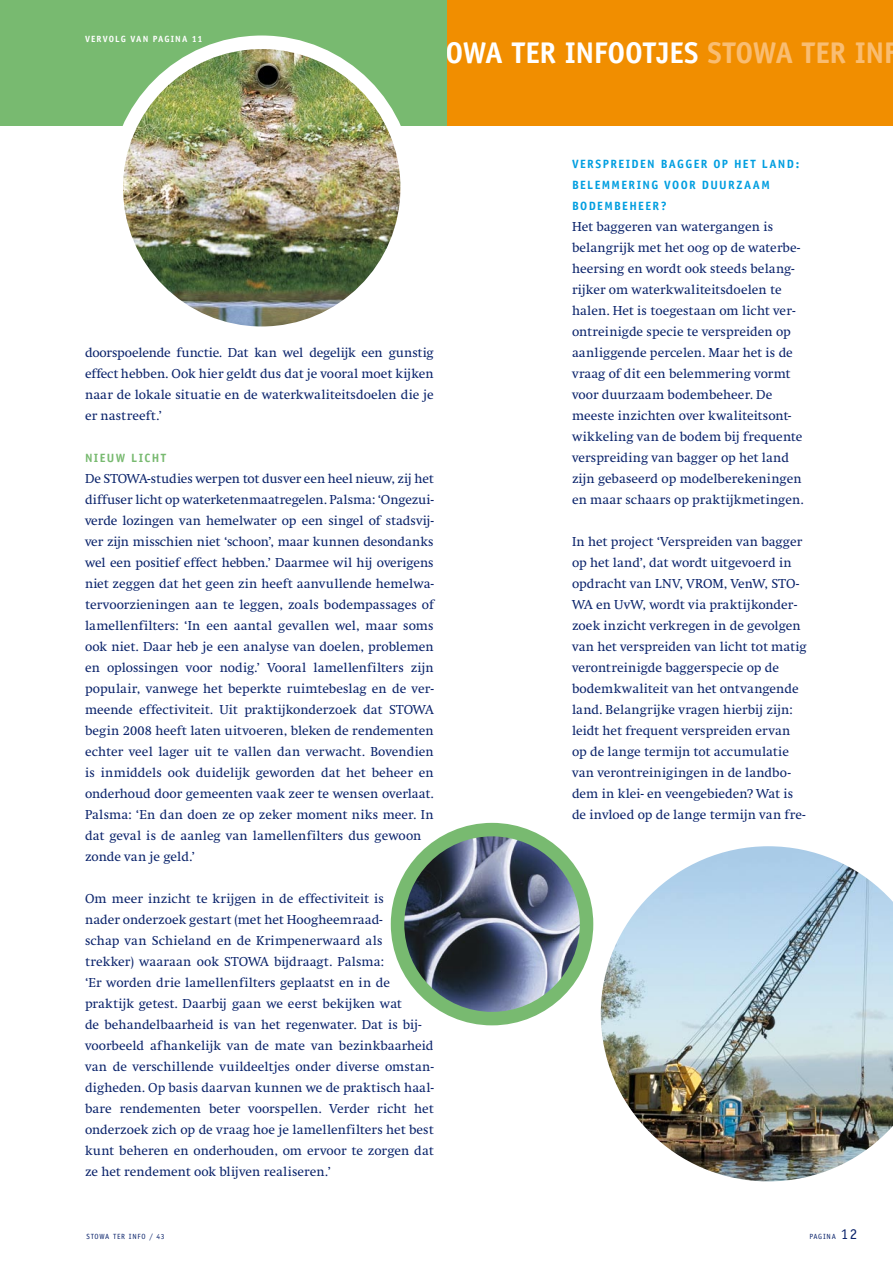
<style>
.page{position:relative;width:893px;height:1263px;background:#fff}
.page>*{position:absolute;margin:0;border:0;box-sizing:border-box;transform-origin:0 0}
.t1{font:700 30px "Officina Sans";letter-spacing:-.01em;color:#f9bd72}
.t2{font:700 30px "Officina Sans";letter-spacing:-.02em;color:#fff}
.t3{font:13.5px/21px "Swift";color:#0a236b}
.t4{font:700 12px/21px "Officina Sans";letter-spacing:.115em;color:#009ee0}
.t5{font:700 12px "Officina Sans";letter-spacing:.115em;color:#78ba70}
.t6{font:700 9px "Officina Sans";letter-spacing:.125em;color:#fff}
.t7{font:7.5px "Officina Sans";letter-spacing:.1em;color:#0a236b}
.s1{color:#fff}
.s2{font-size:15px}
</style>
<div class="page">
<div style="left:446px;top:0;width:447px;height:126px;background:#f18e00"></div>
<div style="left:0;top:0;width:446px;height:126px;background:#78ba70"></div>
<img style="left:116px;top:42px;width:291px;height:291px;border-radius:50%">
<div style="left:110px;top:36px;width:304px;height:304px;border:14px solid #fff;border-radius:50%"></div>
<img style="left:583px;top:846px;width:310px;height:336px">
<img style="left:398px;top:830px;width:188px;height:189px;border-radius:50%">
<div style="left:391px;top:823px;width:202px;height:202px;border:14px solid #78ba70;border-radius:50%"></div>
<p class="t6" style="left:85px;top:33px;width:119px">VERVOLG VAN PAGINA 11</p>
<h1 class="t2" style="left:445px;top:34px;width:165px">OWA TER INFOOT</h1>
<h1 class="t1" style="left:656px;top:34px;width:229px"><span class="s1">JES</span> STOWA TER IN</h1>
<p class="t3" style="left:85px;top:342px;width:350px;text-align:justify">doorspoelende functie. Dat kan wel degelijk een gunstig effect hebben. Ook hier geldt dus dat je vooral moet kijken naar de lokale situatie en de waterkwaliteitsdoelen die je er nastreeft.’</p>
<p class="t5" style="left:85px;top:450px;width:82px">NIEUW LICHT</p>
<p class="t3" style="left:85px;top:468px;width:350px">De STOWA-studies werpen tot dusver een heel nieuw, zij het diffuser licht op waterketenmaatregelen. Palsma: ‘Ongezui&shy;verde lozingen van hemelwater op een singel of stadsvij&shy;ver zijn misschien niet ‘schoon’, maar kunnen desondanks wel een positief effect hebben.’ Daarmee wil hij overigens niet zeggen dat het geen zin heeft aanvullende hemelwa&shy;tervoorzieningen aan te leggen, zoals bodempassages of lamellenfilters: ‘In een aantal gevallen wel, maar soms ook niet. Daar heb je een analyse van doelen, problemen en oplossingen voor nodig.’ Vooral lamellenfilters zijn populair, vanwege het beperkte ruimtebeslag en de ver&shy;meende effectiviteit. Uit praktijkonderzoek dat STOWA begin 2008 heeft laten uitvoeren, bleken de rendementen echter veel lager uit te vallen dan verwacht. Bovendien is inmiddels ook duidelijk geworden dat het beheer en onderhoud door gemeenten vaak zeer te wensen overlaat.<br>Palsma: ‘En dan doen ze op zeker moment niks meer. In dat geval is de aanleg van lamellenfilters dus gewoon zonde van je geld.’</p>
<p class="t3" style="left:85px;top:888px;width:350px">Om meer inzicht te krijgen in de effectiviteit is<br>nader onderzoek gestart (met het Hoogheemraad-<br>schap van Schieland en de Krimpenerwaard als trekker) waaraan ook STOWA bijdraagt. Palsma:<br>‘Er worden drie lamellenfilters geplaatst en in de praktijk getest. Daarbij gaan we eerst bekijken wat<br>de behandelbaarheid is van het regenwater. Dat is bij&shy;voorbeeld afhankelijk van de mate van bezinkbaarheid van de verschillende vuildeeltjes onder diverse omstan&shy;digheden. Op basis daarvan kunnen we de praktisch haal&shy;bare rendementen beter voorspellen. Verder richt het onderzoek zich op de vraag hoe je lamellenfilters het best kunt beheren en onderhouden, om ervoor te zorgen dat ze het rendement ook blijven realiseren.’</p>
<p class="t4" style="left:572px;top:153px;width:229px">VERSPREIDEN BAGGER OP HET LAND:<br>BELEMMERING VOO</p>
<p class="t4" style="left:689px;top:174px;width:82px">R DUURZAAM</p>
<p class="t4" style="left:572px;top:195px;width:96px">BODEMBEHEER?</p>
<p class="t3" style="left:572px;top:216px;width:233px">Het baggeren van watergangen is belangrijk met het oog op de waterbe&shy;heersing en wordt ook steeds belang&shy;rijker om waterkwaliteitsdoelen te halen. Het is toegestaan om licht ver&shy;ontreinigde specie te verspreiden op aanliggende percelen. Maar het is de vraag of dit een belemmering vormt voor duurzaam bodembeheer. De meeste inzichten over kwaliteitsont&shy;wikkeling van de bodem bij frequente verspreiding van bagger op het land zijn gebaseerd op modelberekeningen en maar schaars op praktijkmetingen.</p>
<p class="t3" style="left:572px;top:531px;width:236px">In het project ‘Verspreiden van bagger op het land’, dat wordt uitgevoerd in opdracht van LNV, VROM, VenW, STO-WA en UvW, wordt via praktijkonder&shy;zoek inzicht verkregen in de gevolgen van het verspreiden van licht tot matig verontreinigde baggerspecie op de bodemkwaliteit van het ontvangende land. Belangrijke vragen hierbij zijn: leidt het frequent verspreiden ervan op de lange termijn tot accumulatie van verontreinigingen in de landbo&shy;dem in klei- en veengebieden? Wat is de invloed op de lange termijn van fre-</p>
<p class="t7" style="left:87px;top:1232px;width:80px">STOWA TER IN FO / 43</p>
<p class="t7" style="left:809px;top:1232px;width:49px">PAGINA <span class="s2">12</span></p>
</div>
